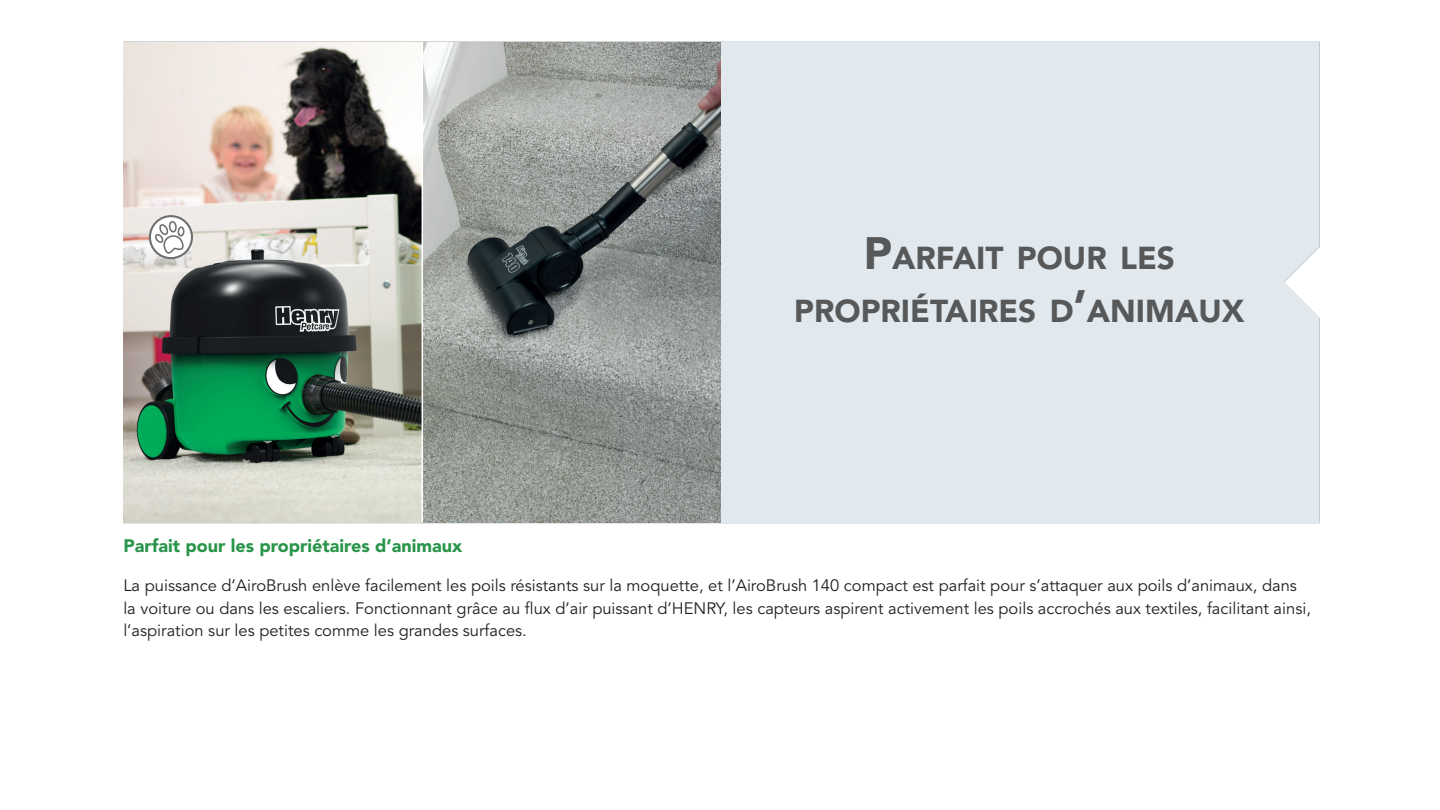
<style>
.page{position:relative;width:1440px;height:810px;background:#fff}
.page>*{position:absolute;margin:0;border:0;box-sizing:border-box;transform-origin:0 0}
.t1{font:900 31.5px/52.5px "Avenir LT Std";color:#57585a;text-align:center}
.t2{font:900 18px "Avenir LT Std";color:#29954a}
.t3{font:16.5px/22.5px "Avenir LT Std";color:#231f20}
.s1{font-size:45px}
</style>
<div class="page">
<img style="left:123px;top:42px;width:589px;height:480px">
<div style="left:719px;top:41px;width:601px;height:483px;background:#e1e9ee"></div>
<svg style="left:150px;top:216px;width:42px;height:42px"></svg>
<div style="left:149px;top:215px;width:44px;height:44px;border:2px solid #6c6d70;border-radius:50%"></div>
<svg style="left:153px;top:220px;width:33px;height:37px"></svg>
<img style="left:423px;top:43px;width:297px;height:479px">
<hr style="left:421px;top:42px;width:2px;height:480px;background:#fff">
<h1 class="t1" style="left:794px;top:232px;width:452px"><span class="s1">P</span>ARFAIT POUR LES<br>PROPRIÉTAIRES D<span class="s1">’</span>AN IMAUX</h1>
<p class="t2" style="left:123px;top:535px;width:340px">Parfait pour les propriétaires d’animaux</p>
<p class="t3" style="left:123px;top:575px;width:1188px">La puissance d’AiroBrush enlève facilement les poils résistants sur la moquette, et l’AiroBrush 140 compact est parfait pour s’attaquer aux poils d’animaux, dans la voiture ou dans les escaliers. Fonctionnant grâce au flux d’air puissant d’HENRY, les capteurs aspirent activement les poils accrochés aux textiles, facilitant ainsi, l’aspiration sur les petites comme les grandes surfaces.</p>
</div>
